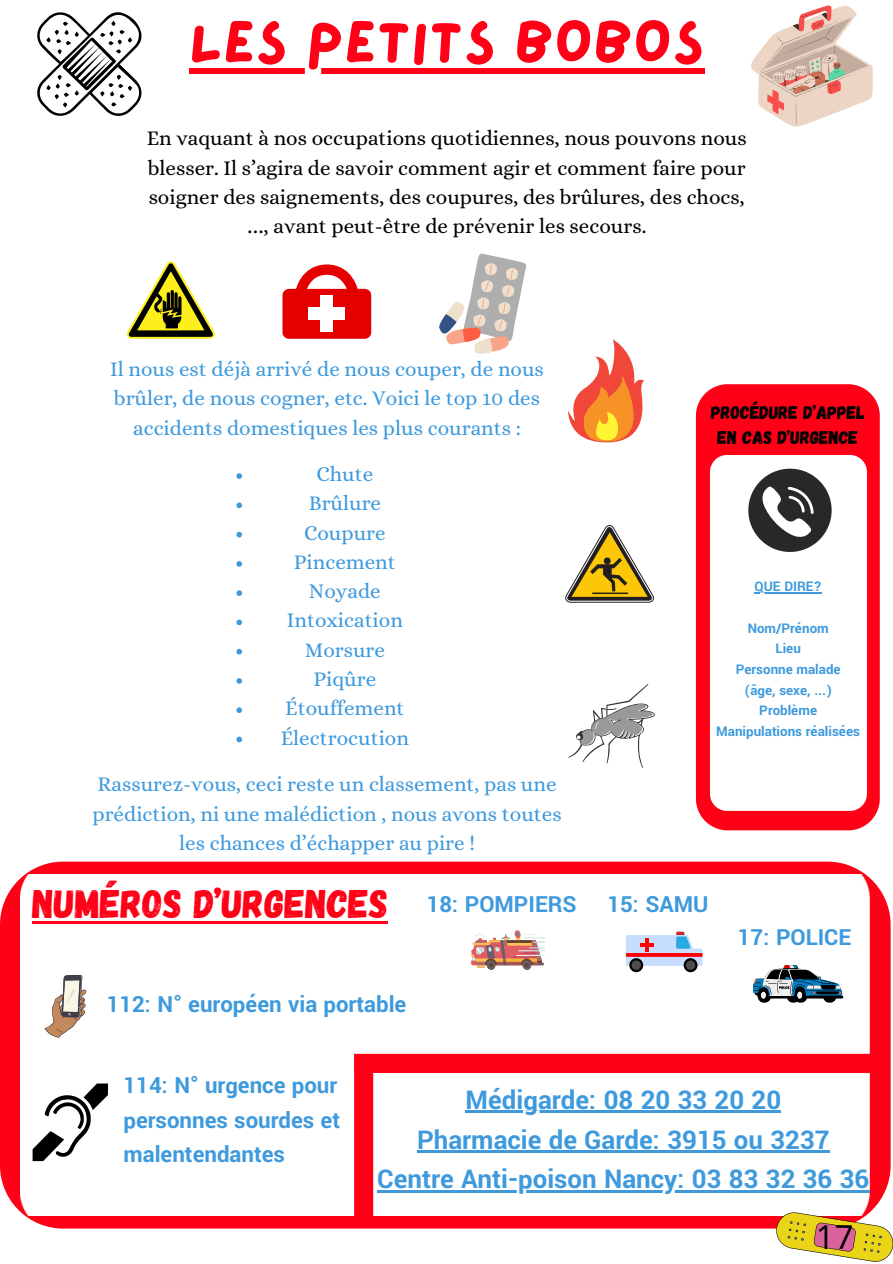
<style>
.page{position:relative;width:893px;height:1264px;background:#fff}
.page>*{position:absolute;margin:0;border:0;box-sizing:border-box;transform-origin:0 0}
.t1{font:60px "Lazydog";color:#ff0016}
.t2{font:39.9px "Gagalin";color:#ff0016}
.t3{font:33px "Open Sans";color:#000}
.t4{font:700 28.65px "Yantramanav";color:#3e9add}
.t5{font:700 24.75px/34.5px "Yantramanav";color:#3e9add;text-align:justify}
.t6{font:21px/29.2px "Alice";color:#3e9add;text-align:center}
.t7{font:21px/29.2px "Alice";color:#000;text-align:center}
.t8{font:18.3px "Gagalin";color:#000}
.t9{font:700 14.85px "Yantramanav";color:#3e9add}
.s1{font-family:"Noto Sans Gurmukhi"}
</style>
<div class="page">
<svg style="left:695px;top:384px;width:184px;height:446px;background:#fe1025"></svg>
<img style="left:710px;top:455px;width:156px;height:355px">
<svg style="left:37px;top:12px;width:105px;height:104px"></svg>
<svg style="left:751px;top:5px;width:121px;height:122px"></svg>
<svg style="left:282px;top:264px;width:89px;height:75px"></svg>
<svg style="left:568px;top:339px;width:76px;height:104px"></svg>
<svg style="left:565px;top:525px;width:88px;height:77px"></svg>
<hr style="left:592px;top:592px;width:36px;height:2px;background:#231f20">
<svg style="left:127px;top:261px;width:88px;height:78px"></svg>
<svg style="left:568px;top:684px;width:87px;height:84px"></svg>
<svg style="left:439px;top:253px;width:87px;height:100px"></svg>
<svg style="left:0;top:861px;width:890px;height:367px;background:#fe2033"></svg>
<img style="left:21px;top:874px;width:848px;height:341px">
<svg style="left:471px;top:929px;width:74px;height:41px"></svg>
<div style="left:676px;top:931px;width:8px;height:5px;background:#c1272d;border-radius:2px"></div>
<svg style="left:626px;top:935px;width:76px;height:37px"></svg>
<hr style="left:645px;top:937px;width:3px;height:14px;background:#f00">
<svg style="left:640px;top:942px;width:13px;height:4px"></svg>
<svg style="left:753px;top:965px;width:90px;height:37px"></svg>
<svg style="left:45px;top:974px;width:41px;height:63px"></svg>
<svg style="left:33px;top:1083px;width:75px;height:78px"></svg>
<hr style="left:465px;top:1110px;width:316px;height:3px;background:#3e9add">
<hr style="left:417px;top:1150px;width:412px;height:3px;background:#3e9add">
<hr style="left:377px;top:1190px;width:492px;height:3px;background:#3e9add">
<div style="left:354px;top:1053px;width:517px;height:19px;background:#ff0016"></div>
<div style="left:354px;top:1062px;width:19px;height:154px;background:#ff0016"></div>
<svg style="left:748px;top:468px;width:83px;height:84px"></svg>
<svg style="left:774px;top:1210px;width:118px;height:52px"></svg>
<hr style="left:754px;top:592px;width:68px;height:2px;background:#3e9add">
<div style="left:189px;top:68px;width:515px;height:6px;background:#ff0016"></div>
<svg style="left:236px;top:473px;width:6px;height:6px"></svg>
<svg style="left:236px;top:502px;width:6px;height:6px"></svg>
<svg style="left:236px;top:532px;width:6px;height:5px"></svg>
<svg style="left:236px;top:561px;width:6px;height:5px"></svg>
<svg style="left:236px;top:590px;width:6px;height:6px"></svg>
<svg style="left:236px;top:619px;width:6px;height:6px"></svg>
<svg style="left:236px;top:649px;width:6px;height:5px"></svg>
<svg style="left:236px;top:678px;width:6px;height:5px"></svg>
<svg style="left:236px;top:707px;width:6px;height:6px"></svg>
<svg style="left:236px;top:736px;width:6px;height:6px"></svg>
<hr style="left:33px;top:921px;width:355px;height:3px;background:#ff0016">
<p class="t1" style="left:189px;top:14px;width:517px">LES PETITS BOBOS</p>
<p class="t7" style="left:147px;top:124px;width:601px">En vaquant à nos occupations quotidiennes, nous pouvons nous blesser. Il s’agira de savoir comment agir et comment faire pour soigner des saignements, des coupures, des brûlures, des chocs, <span class="s1">…</span>, avant peut-être de prévenir les secours.</p>
<p class="t6" style="left:110px;top:354px;width:435px">Il nous est déjà arrivé de nous couper, de nous brûler, de nous cogner, etc. Voici le top 10 des accidents domestiques les plus courants :</p>
<p class="t6" style="left:316px;top:459px;width:58px">Chute</p>
<p class="t6" style="left:308px;top:488px;width:74px">Brûlure</p>
<p class="t6" style="left:304px;top:518px;width:83px">Coupure</p>
<p class="t6" style="left:294px;top:547px;width:103px">Pincement</p>
<p class="t6" style="left:309px;top:576px;width:73px">Noyade</p>
<p class="t6" style="left:287px;top:605px;width:117px">Intoxication</p>
<p class="t6" style="left:305px;top:635px;width:82px">Morsure</p>
<p class="t6" style="left:313px;top:664px;width:64px">Piqûre</p>
<p class="t6" style="left:285px;top:693px;width:121px">Étouffement</p>
<p class="t6" style="left:281px;top:722px;width:130px">Électrocution</p>
<p class="t6" style="left:92px;top:769px;width:470px">Rassurez-vous, ceci reste un classement, pas une prédiction, ni une malédiction , nous avons toutes les chances d’échapper au pire !</p>
<p class="t8" style="left:711px;top:400px;width:155px">PROCÉDURE D’APPEL</p>
<p class="t8" style="left:717px;top:425px;width:142px">EN CAS D’URGENCE</p>
<p class="t9" style="left:754px;top:577px;width:69px">QUE DIRE?</p>
<p class="t9" style="left:747px;top:618px;width:83px">Nom/Prénom</p>
<p class="t9" style="left:775px;top:639px;width:27px">Lieu</p>
<p class="t9" style="left:735px;top:660px;width:106px">Personne malade</p>
<p class="t9" style="left:744px;top:680px;width:90px">(âge, sexe, ...)</p>
<p class="t9" style="left:759px;top:701px;width:59px">Problème</p>
<p class="t9" style="left:716px;top:721px;width:145px">Manipulations réalisées</p>
<p class="t2" style="left:33px;top:878px;width:357px">NUMÉROS D’URGENCES</p>
<p class="t5" style="left:427px;top:887px;width:151px">18: POMPIERS</p>
<p class="t5" style="left:607px;top:887px;width:103px">15: SAMU</p>
<p class="t5" style="left:107px;top:987px;width:301px">112: N° européen via portable</p>
<p class="t5" style="left:737px;top:920px;width:115px">17: POLICE</p>
<p class="t5" style="left:123px;top:1068px;width:218px">114: N° urgence pour personnes sourdes et malentendantes</p>
<p class="t4" style="left:465px;top:1081px;width:317px">Médigarde: 08 20 33 20 20</p>
<p class="t4" style="left:417px;top:1121px;width:414px">Pharmacie de Garde: 3915 ou 3237</p>
<p class="t4" style="left:377px;top:1161px;width:493px">Centre Anti-poison Nancy: 03 83 32 36 36</p>
<p class="t3" style="left:815px;top:1213px;width:39px">17</p>
</div>
